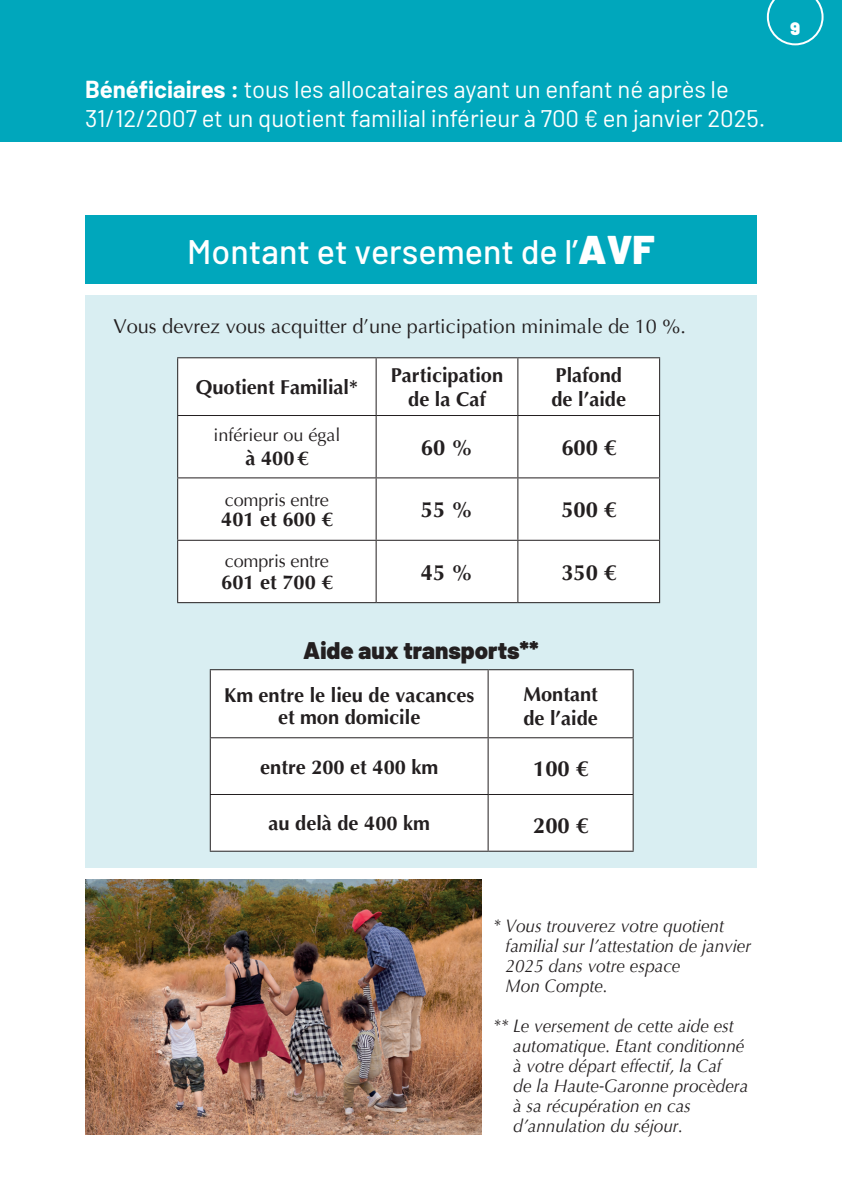
<style>
.page{position:relative;width:842px;height:1191px;background:#fff}
.page>*{position:absolute;margin:0;border:0;box-sizing:border-box;transform-origin:0 0}
.t1{font:500 34px "Barlow";color:#fff}
.t2{font:24px/28.8px "Barlow";color:#fff}
.t3{font:900 24px "Barlow";color:#231f20}
.t4{font:700 22px "Optima";letter-spacing:-.005em;color:#231f20}
.t5{font:700 20px/24px "Optima";color:#231f20;text-align:center}
.t6{font:20px "Optima";color:#231f20}
.t7{font:italic 18px/20px "Optima";color:#231f20;scale:.95 1}
.t8{font:18px "Optima";letter-spacing:-.01em;color:#231f20}
.t9{font:900 18px "Barlow";color:#fff}
.s1{font-weight:700}
.s2{font-weight:900;font-size:40px}
</style>
<div class="page">
<div style="left:0;top:0;width:842px;height:142px;background:#00a7bc"></div>
<svg style="left:767px;top:0;width:56px;height:45px"></svg>
<div style="left:85px;top:215px;width:672px;height:68px;background:#00a7bc"></div>
<div style="left:85px;top:295px;width:672px;height:572px;background:#d9eef2"></div>
<div style="left:178px;top:358px;width:481px;height:244px;background:#fff"></div>
<hr style="left:177px;top:357px;width:199px;height:1px;background:#231f20">
<hr style="left:177px;top:358px;width:1px;height:57px;background:#231f20">
<hr style="left:376px;top:357px;width:142px;height:1px;background:#231f20">
<hr style="left:376px;top:358px;width:1px;height:57px;background:#231f20">
<hr style="left:518px;top:357px;width:142px;height:1px;background:#231f20">
<hr style="left:517px;top:358px;width:1px;height:57px;background:#231f20">
<hr style="left:659px;top:358px;width:1px;height:57px;background:#231f20">
<hr style="left:177px;top:415px;width:199px;height:1px;background:#231f20">
<hr style="left:177px;top:416px;width:1px;height:61px;background:#231f20">
<hr style="left:376px;top:415px;width:142px;height:1px;background:#231f20">
<hr style="left:376px;top:416px;width:1px;height:61px;background:#231f20">
<hr style="left:518px;top:415px;width:142px;height:1px;background:#231f20">
<hr style="left:517px;top:416px;width:1px;height:61px;background:#231f20">
<hr style="left:659px;top:416px;width:1px;height:61px;background:#231f20">
<hr style="left:177px;top:477px;width:199px;height:1px;background:#231f20">
<hr style="left:177px;top:478px;width:1px;height:62px;background:#231f20">
<hr style="left:376px;top:477px;width:142px;height:1px;background:#231f20">
<hr style="left:376px;top:478px;width:1px;height:62px;background:#231f20">
<hr style="left:518px;top:477px;width:142px;height:1px;background:#231f20">
<hr style="left:517px;top:478px;width:1px;height:62px;background:#231f20">
<hr style="left:659px;top:478px;width:1px;height:62px;background:#231f20">
<hr style="left:177px;top:540px;width:199px;height:1px;background:#231f20">
<hr style="left:177px;top:541px;width:1px;height:61px;background:#231f20">
<hr style="left:376px;top:540px;width:142px;height:1px;background:#231f20">
<hr style="left:376px;top:541px;width:1px;height:61px;background:#231f20">
<hr style="left:518px;top:540px;width:142px;height:1px;background:#231f20">
<hr style="left:517px;top:541px;width:1px;height:61px;background:#231f20">
<hr style="left:659px;top:541px;width:1px;height:61px;background:#231f20">
<hr style="left:177px;top:602px;width:199px;height:1px;background:#231f20">
<hr style="left:376px;top:602px;width:142px;height:1px;background:#231f20">
<hr style="left:518px;top:602px;width:142px;height:1px;background:#231f20">
<img style="left:85px;top:879px;width:397px;height:255px">
<div style="left:211px;top:670px;width:422px;height:180px;background:#fff"></div>
<hr style="left:210px;top:669px;width:278px;height:1px;background:#231f20">
<hr style="left:210px;top:670px;width:1px;height:67px;background:#231f20">
<hr style="left:488px;top:669px;width:146px;height:1px;background:#231f20">
<hr style="left:488px;top:670px;width:1px;height:67px;background:#231f20">
<hr style="left:633px;top:670px;width:1px;height:67px;background:#231f20">
<hr style="left:210px;top:737px;width:278px;height:1px;background:#231f20">
<hr style="left:210px;top:738px;width:1px;height:56px;background:#231f20">
<hr style="left:488px;top:737px;width:146px;height:1px;background:#231f20">
<hr style="left:488px;top:738px;width:1px;height:56px;background:#231f20">
<hr style="left:633px;top:738px;width:1px;height:56px;background:#231f20">
<hr style="left:210px;top:794px;width:278px;height:1px;background:#231f20">
<hr style="left:210px;top:795px;width:1px;height:55px;background:#231f20">
<hr style="left:488px;top:794px;width:146px;height:1px;background:#231f20">
<hr style="left:488px;top:795px;width:1px;height:55px;background:#231f20">
<hr style="left:633px;top:795px;width:1px;height:55px;background:#231f20">
<hr style="left:210px;top:850px;width:278px;height:1px;background:#231f20">
<hr style="left:488px;top:850px;width:146px;height:1px;background:#231f20">
<h2 class="t2" style="left:85px;top:73px;width:682px"><span class="s1">Bénéficiaires :</span> tous les allocataires ayant un enfant né après le<br>31/12/2007 et un quotient familial inférieur à 700 € en janvier 2025.</h2>
<p class="t9" style="left:790px;top:15px;width:11px">9</p>
<h1 class="t1" style="left:187px;top:226px;width:469px">Montant et versement de l’<span class="s2">AVF</span></h1>
<p class="t6" style="left:113px;top:314px;width:574px">Vous devrez vous acquitter d’une participation minimale de 10 %.</p>
<p class="t5" style="left:196px;top:376px;width:164px">Quotient Familial*</p>
<p class="t5" style="left:391px;top:364px;width:114px">Participation de la Caf</p>
<p class="t5" style="left:551px;top:364px;width:76px;text-align:left">Plafond de l’aide</p>
<p class="t8" style="left:213px;top:425px;width:129px">inférieur ou égal</p>
<p class="t5" style="left:246px;top:447px;width:64px">à 400€</p>
<p class="t4" style="left:421px;top:435px;width:54px">60 %</p>
<p class="t4" style="left:561px;top:435px;width:56px">600 €</p>
<p class="t8" style="left:225px;top:489px;width:105px">compris entre</p>
<p class="t5" style="left:221px;top:507px;width:113px">401 et 600 €</p>
<p class="t8" style="left:225px;top:551px;width:105px">compris entre</p>
<p class="t5" style="left:221px;top:571px;width:113px">601 et 700 €</p>
<p class="t4" style="left:421px;top:497px;width:54px">55 %</p>
<p class="t4" style="left:561px;top:497px;width:56px">500 €</p>
<p class="t4" style="left:421px;top:560px;width:54px">45 %</p>
<p class="t4" style="left:561px;top:560px;width:56px">350 €</p>
<h2 class="t3" style="left:303px;top:632px;width:237px">Aide aux transports**</h2>
<p class="t5" style="left:224px;top:684px;width:252px;line-height:22px">Km entre le lieu de vacances et mon domicile</p>
<p class="t5" style="left:523px;top:682px;width:76px;text-align:left">Montant de l’aide</p>
<p class="t5" style="left:260px;top:755px;width:179px">entre 200 et 400 km</p>
<p class="t4" style="left:533px;top:756px;width:56px">100 €</p>
<p class="t5" style="left:269px;top:812px;width:163px">au delà de 400 km</p>
<p class="t4" style="left:533px;top:813px;width:56px">200 €</p>
<p class="t7" style="left:506px;top:916px;width:260px;text-indent:-12px">* Vous trouverez votre quotient familial sur l’attestation de janvier<br>2025 dans votre espace<br>Mon Compte.</p>
<p class="t7" style="left:513px;top:1016px;width:249px;text-indent:-20px">** Le versement de cette aide est automatique. Etant conditionné à votre départ effectif, la Caf<br>de la Haute-Garonne procèdera à sa récupération en cas d’annulation du séjour.</p>
</div>
